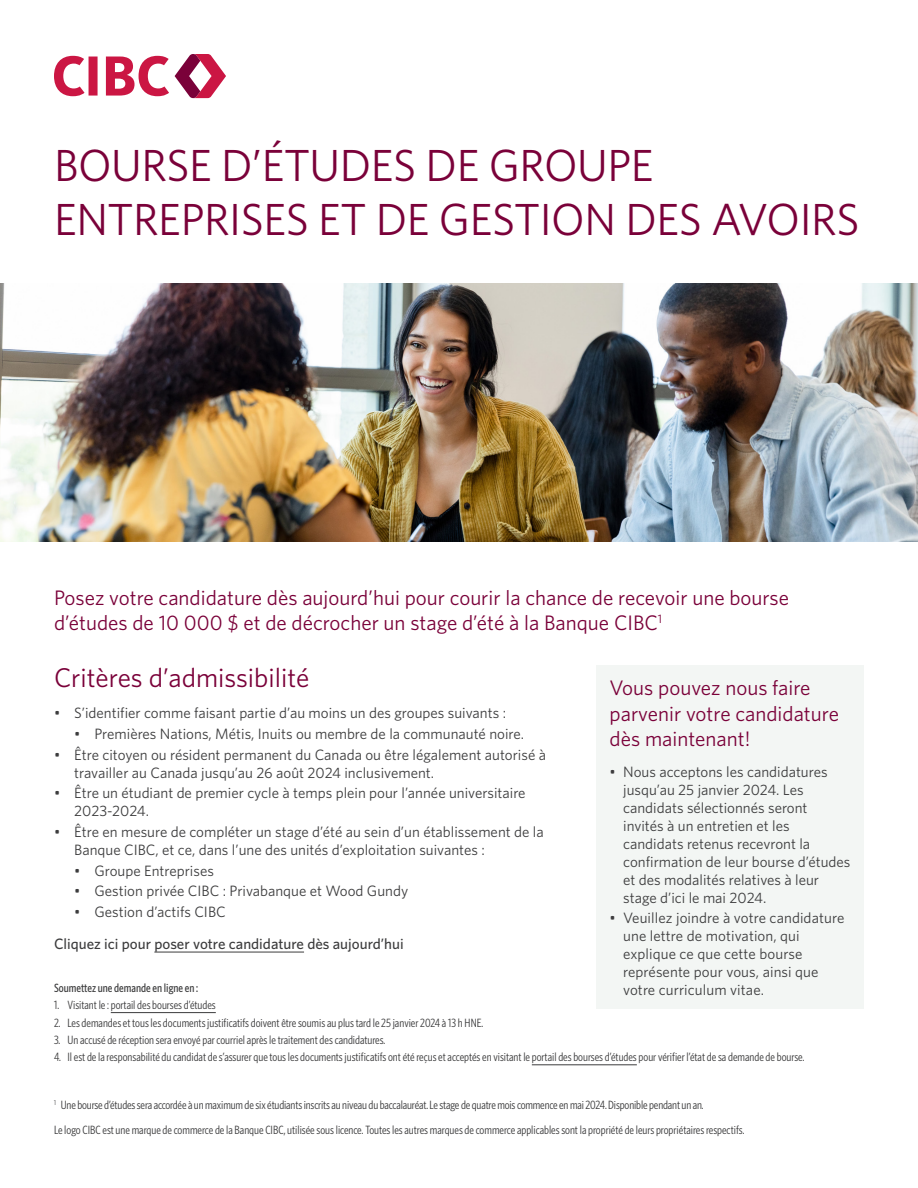
<style>
.page{position:relative;width:918px;height:1188px;background:#fff}
.page>*{position:absolute;margin:0;border:0;box-sizing:border-box;transform-origin:0 0}
.Heading_H1__Title{font:45px/54px "Whitney";letter-spacing:-.01em;color:#7a0139}
.Heading_H2{font:27px "Whitney";color:#7a0139}
.Sub_Heading{font:21px/25.2px "Whitney";color:#7a0139}
.Heading_H3{font:21px/25.2px "Whitney";color:#7a0139}
.t1{font:15px/18px "Whitney";color:#3c3c3d}
.Body_Text{font:500 15px "Whitney";color:#3c3c3d}
.Disclaimer{font:12px "Whitney Condensed";color:#3c3c3d}
.Endnote{font:12px "Whitney Condensed";letter-spacing:-.01em;color:#3c3c3d}
.Disclaimer-2{font:500 12px "Whitney Condensed";color:#3c3c3d}
</style>
<div class="page">
<svg style="left:54px;top:56px;width:115px;height:40px"></svg>
<svg style="left:175px;top:54px;width:51px;height:44px"></svg>
<img style="left:0;top:283px;width:918px;height:259px">
<hr style="left:154px;top:952px;width:150px;height:1px;background:#3c3c3d">
<div style="left:596px;top:665px;width:268px;height:343px;background:#f3f6f4"></div>
<hr style="left:111px;top:1012px;width:105px;height:1px;background:#3c3c3d">
<hr style="left:532px;top:1064px;width:105px;height:1px;background:#3c3c3d">
<h1 class="Heading_H1__Title" style="left:54px;top:138px;width:807px">BOURSE D’ÉTUDES DE GROUPE<br>ENTREPRISES ET DE GESTION DES AVOIRS</h1>
<p class="Sub_Heading" style="left:54px;top:584px;width:737px">Posez votre candidature dès aujourd’hui pour courir la chance de recevoir une bourse d’études de 10 000 $ et de décrocher un stage d’été à la Banque CIBC<sup>1</sup></p>
<h2 class="Heading_H2" style="left:54px;top:659px;width:257px">Critères d’admissibilité</h2>
<p class="t1" style="left:54px;top:704px;width:454px">• S’identifier comme faisant partie d’au moins un des groupes suivants :</p>
<p class="t1" style="left:74px;top:724px;width:451px">• Premières Nations, Métis, Inuits ou membre de la communauté noire.</p>
<p class="t1" style="left:74px;top:745px;width:473px;text-indent:-20px">• Être citoyen ou résident permanent du Canada ou être légalement autorisé à travailler au Canada jusqu’au 26 août 2024 inclusivement.</p>
<p class="t1" style="left:74px;top:784px;width:453px;text-indent:-20px">• Être un étudiant de premier cycle à temps plein pour l’année universitaire<br>2023-2024.</p>
<p class="t1" style="left:74px;top:822px;width:471px;text-indent:-20px">• Être en mesure de compléter un stage d’été au sein d’un établissement de la<br>Banque CIBC, et ce, dans l’une des unités d’exploitation suivantes :</p>
<p class="t1" style="left:74px;top:861px;width:141px">• Groupe Entreprises</p>
<p class="t1" style="left:74px;top:882px;width:336px">• Gestion privée CIBC : Privabanque et Wood Gundy</p>
<p class="t1" style="left:74px;top:903px;width:153px">• Gestion d’actifs CIBC</p>
<h3 class="Heading_H3" style="left:610px;top:675px;width:231px">Vous pouvez nous faire parvenir votre candidature dès maintenant!</h3>
<p class="t1" style="left:623px;top:763px;width:229px;text-indent:-14px">• Nous acceptons les candidatures jusqu’au 25 janvier 2024. Les candidats sélectionnés seront invités à un entretien et les candidats retenus recevront la confirmation de leur bourse d’études et des modalités relatives à leur stage d’ici le mai 2024.</p>
<p class="t1" style="left:623px;top:908px;width:223px;text-indent:-14px">• Veuillez joindre à votre candidature une lettre de motivation, qui explique ce que cette bourse représente pour vous, ainsi que votre curriculum vitae.</p>
<p class="Body_Text" style="left:54px;top:934px;width:351px">Cliquez ici pour poser votre candidature dès aujourd’hui</p>
<p class="Disclaimer-2" style="left:54px;top:980px;width:146px">Soumettez une demande en ligne en :</p>
<p class="Disclaimer" style="left:54px;top:998px;width:163px">1. Visitant le : portail des bourses d’études</p>
<p class="Disclaimer" style="left:54px;top:1015px;width:431px">2. Les demandes et tous les documents justificatifs doivent être soumis au plus tard le 25 janvier 2024 à 13 h HNE.</p>
<p class="Disclaimer" style="left:54px;top:1032px;width:333px">3. Un accusé de réception sera envoyé par courriel après le traitement des candidatures.</p>
<p class="Disclaimer" style="left:54px;top:1050px;width:752px">4. Il est de la responsabilité du candidat de s’assurer que tous les documents justificatifs ont été reçus et acceptés en visitant le portail des bourses d’études pour vérifier l’état de sa demande de bourse.</p>
<p class="Endnote" style="left:54px;top:1098px;width:651px"><sup>1</sup> Une bourse d’études sera accordée à un maximum de six étudiants inscrits au niveau du baccalauréat. Le stage de quatre mois commence en mai 2024. Disponible pendant un an.</p>
<p class="Disclaimer" style="left:54px;top:1123px;width:692px">Le logo CIBC est une marque de commerce de la Banque CIBC, utilisée sous licence. Toutes les autres marques de commerce applicables sont la propriété de leurs propriétaires respectifs.</p>
</div>
